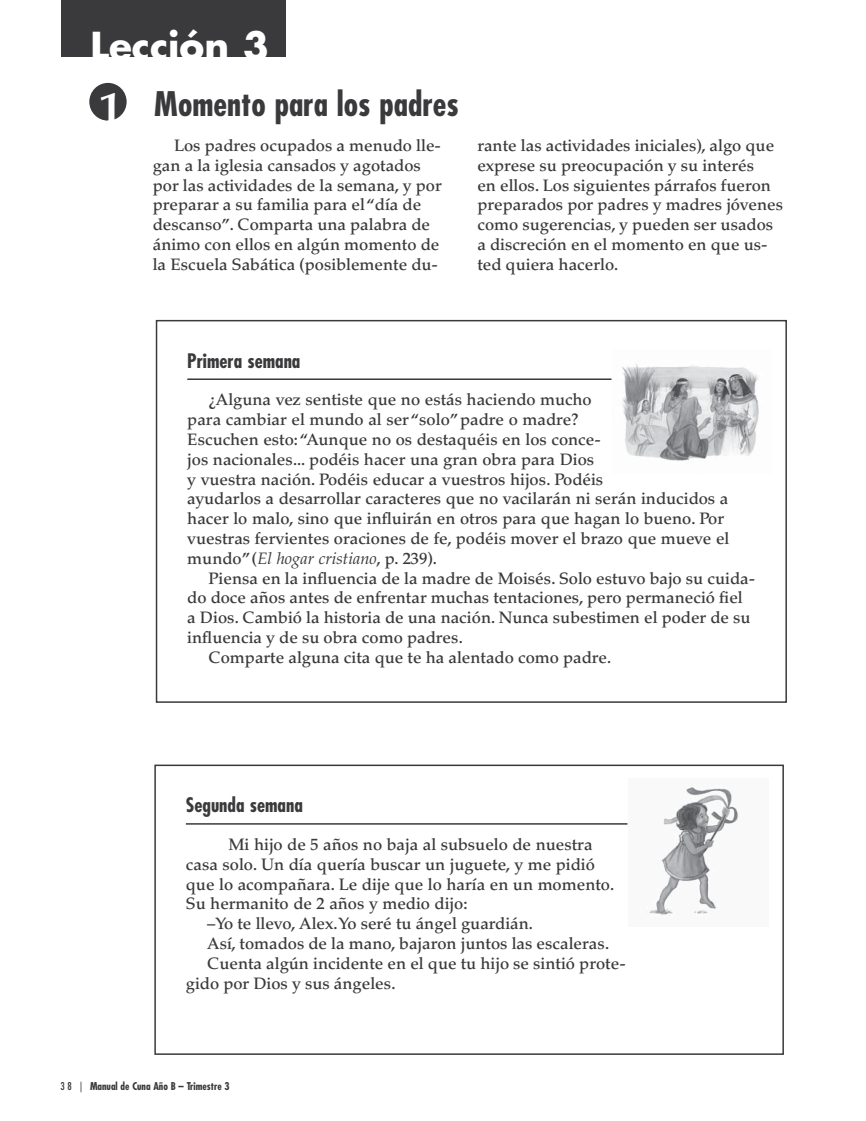
<style>
.page{position:relative;width:866px;height:1121px;background:#fff}
.page>*{position:absolute;margin:0;border:0;box-sizing:border-box;transform-origin:0 0}
.t1{font:700 37.5px "Futura Std";color:#fff}
.t2{font:700 condensed 33px "Futura Std";color:#3a393b}
.t3{font:700 condensed 19.5px "Futura Std";color:#3a393b}
.t4{font:500 16.5px/19.8px "Palatino LT Std";color:#3a393b}
.t5{font:700 condensed 10.5px "Futura Std";color:#3a393b}
.s1{font-family:"Palatino LT Std";font-stretch:normal;font-size:45px;color:#fff}
.s2{font-weight:400;font-style:italic}
.s3{font-weight:400}
</style>
<div class="page">
<div style="left:89px;top:83px;width:38px;height:38px;background:#3a393b;border-radius:50%"></div>
<hr style="left:186px;top:823px;width:441px;height:1px;background:#3a393b">
<div style="left:154px;top:764px;width:630px;height:291px;border:2px solid #3a393b"></div>
<hr style="left:187px;top:378px;width:424px;height:2px;background:#3a393b">
<div style="left:156px;top:320px;width:631px;height:383px;border:2px solid #3a393b"></div>
<img style="left:649px;top:787px;width:89px;height:129px">
<img style="left:622px;top:364px;width:137px;height:97px">
<div style="left:61px;top:0;width:224px;height:57px;background:#3a393b"></div>
<h1 class="t1" style="left:90px;top:25px;width:180px">Lección 3</h1>
<h2 class="t2" style="left:99px;top:88px;width:361px"><span class="s1">1</span> Momento para los padres</h2>
<p class="t4" style="left:153px;top:137px;width:290px;text-indent:21px">Los padres ocupados a menudo lle&shy;gan a la iglesia cansados y agotados por las actividades de la semana, y por preparar a su familia para el “día de descanso”. Comparta una palabra de ánimo con ellos en algún momento de la Escuela Sabática (posiblemente du-</p>
<p class="t4" style="left:477px;top:137px;width:307px">rante las actividades iniciales), algo que exprese su preocupación y su interés<br>en ellos. Los siguientes párrafos fueron preparados por padres y madres jóvenes como sugerencias, y pueden ser usados a discreción en el momento en que us&shy;ted quiera hacerlo.</p>
<p class="t3" style="left:187px;top:351px;width:115px">Primera semana</p>
<p class="t4" style="left:187px;top:391px;width:543px;text-indent:21px">¿Alguna vez sentiste que no estás haciendo mucho<br>para cambiar el mundo al ser “solo” padre o madre?<br>Escuchen esto: “Aunque no os destaquéis en los conce-<br>jos nacionales... podéis hacer una gran obra para Dios<br>y vuestra nación. Podéis educar a vuestros hijos. Podéis<br>ayudarlos a desarrollar caracteres que no vacilarán ni serán inducidos a hacer lo malo, sino que influirán en otros para que hagan lo bueno. Por vuestras fervientes oraciones de fe, podéis mover el brazo que mueve el mundo” (<span class="s2">El hogar cristiano</span>, p. 239).</p>
<p class="t4" style="left:208px;top:570px;width:548px">Piensa en la influencia de la madre de Moisés. Solo estuvo bajo su cuida-</p>
<p class="t4" style="left:187px;top:589px;width:557px">do doce años antes de enfrentar muchas tentaciones, pero permaneció fiel</p>
<p class="t4" style="left:187px;top:609px;width:565px">a Dios. Cambió la historia de una nación. Nunca subestimen el poder de su</p>
<p class="t4" style="left:187px;top:629px;width:277px">influencia y de su obra como padres.</p>
<p class="t4" style="left:208px;top:649px;width:404px">Comparte alguna cita que te ha alentado como padre.</p>
<p class="t3" style="left:186px;top:796px;width:118px">Segunda semana</p>
<p class="t4" style="left:228px;top:836px;width:365px">Mi hijo de 5 años no baja al subsuelo de nuestra</p>
<p class="t4" style="left:186px;top:856px;width:410px">casa solo. Un día quería buscar un juguete, y me pidió</p>
<p class="t4" style="left:186px;top:876px;width:430px">que lo acompañara. Le dije que lo haría en un momento.</p>
<p class="t4" style="left:186px;top:895px;width:283px">Su hermanito de 2 años y medio dijo:</p>
<p class="t4" style="left:207px;top:915px;width:327px">–Yo te llevo, Alex. Yo seré tu ángel guardián.</p>
<p class="t4" style="left:207px;top:935px;width:403px">Así, tomados de la mano, bajaron juntos las escaleras.</p>
<p class="t4" style="left:207px;top:955px;width:420px">Cuenta algún incidente en el que tu hijo se sintió prote-</p>
<p class="t4" style="left:186px;top:975px;width:211px">gido por Dios y sus ángeles.</p>
<p class="t5" style="left:60px;top:1081px;width:171px"><span class="s3">3 8 |</span> Manual de Cuna Año B – Trimestre 3</p>
</div>
